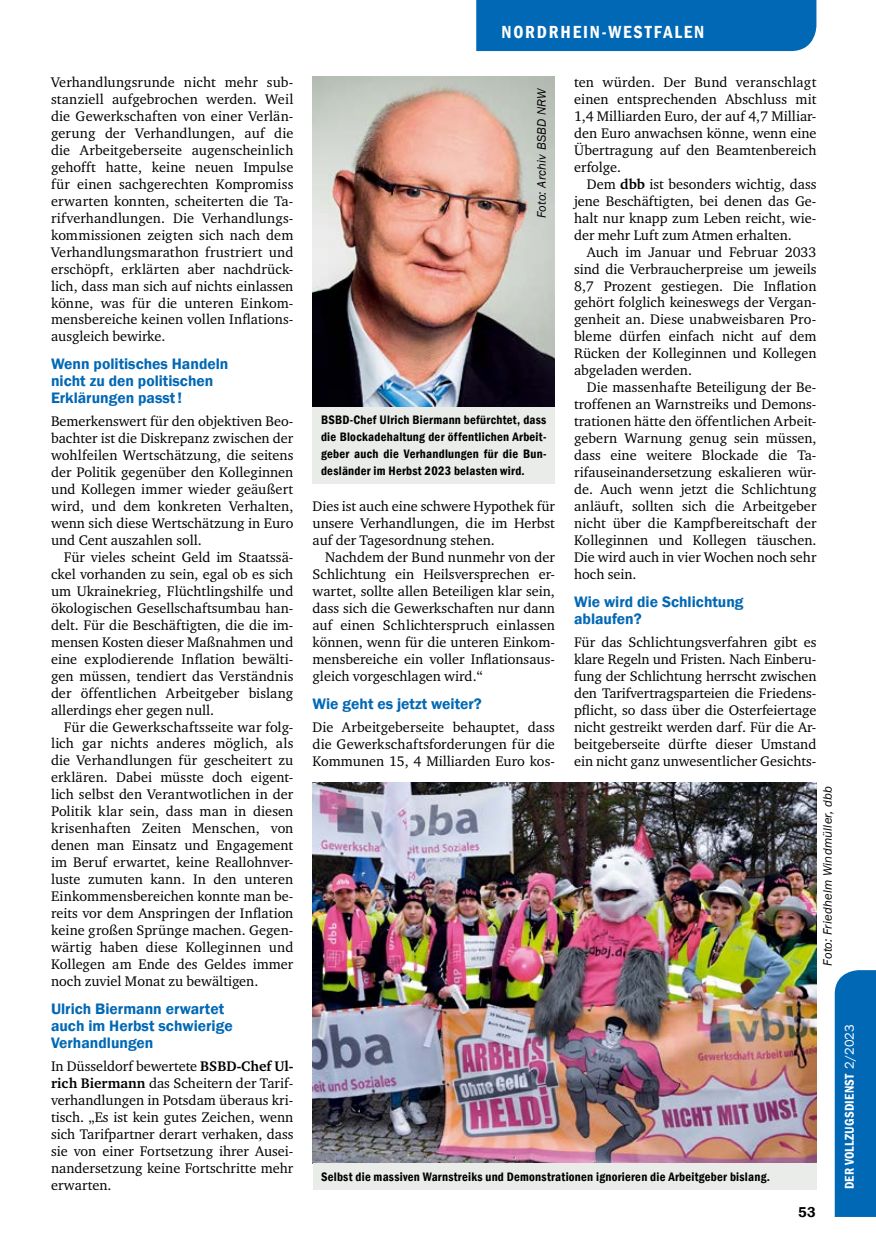
<style>
.page{position:relative;width:876px;height:1251px;background:#fff}
.page>*{position:absolute;margin:0;border:0;box-sizing:border-box;transform-origin:0 0}
.t1{font:600 condensed 18px "Franklin Gothic";letter-spacing:.1em;color:#fff}
.t2{font:600 15.6px/17px "Franklin Gothic";color:#0068b5}
.t3{font:600 14.7px "Franklin Gothic";color:#000}
.t4{font:14.25px/17px "Charter ITC";color:#000;text-align:justify}
.t5{font:600 condensed 13.05px "Franklin Gothic";letter-spacing:.015em;color:#fff}
.t6{font:600 condensed 12.6px/17px "Franklin Gothic";letter-spacing:.02em;color:#000;text-align:justify}
.t7{font:italic 12.6px "Franklin Gothic";letter-spacing:.02em;color:#000}
.s1{font-weight:700}
.s2{font-weight:400;font-stretch:normal}
</style>
<div class="page">
<div style="left:835px;top:970px;width:41px;height:246px;background:#0068b5"></div>
<div style="left:476px;top:0;width:340px;height:51px;background:#0068b5"></div>
<div style="left:313px;top:406px;width:242px;height:78px;background:#eaece9"></div>
<img style="left:313px;top:77px;width:242px;height:329px">
<img style="left:313px;top:782px;width:503px;height:381px">
<div style="left:313px;top:1163px;width:503px;height:26px;background:#eaece9"></div>
<p class="t4" style="left:51px;top:74px;width:244px">Verhandlungsrunde nicht mehr sub&shy;stanziell aufgebrochen werden. Weil die Gewerkschaften von einer Verlän&shy;gerung der Verhandlungen, auf die die Arbeitgeberseite augenscheinlich gehofft hatte, keine neuen Impulse für einen sachgerechten Kompromiss erwarten konnten, scheiterten die Ta&shy;rifverhandlungen. Die Verhandlungs&shy;kommissionen zeigten sich nach dem Verhandlungsmarathon frustriert und erschöpft, erklärten aber nachdrück&shy;lich, dass man sich auf nichts einlassen könne, was für die unteren Einkom&shy;mensbereiche keinen vollen Inflations&shy;ausgleich bewirke.</p>
<p class="t2" style="left:51px;top:356px;width:179px">Wenn politisches Handeln nicht zu den politischen<br>Erklärungen passt!</p>
<p class="t4" style="left:51px;top:413px;width:244px">Bemerkenswert für den objektiven Beo-</p>
<p class="t4" style="left:51px;top:430px;width:244px">bachter ist die Diskrepanz zwischen der</p>
<p class="t4" style="left:51px;top:447px;width:244px">wohlfeilen Wertschätzung, die seitens</p>
<p class="t4" style="left:51px;top:464px;width:244px">der Politik gegenüber den Kolleginnen</p>
<p class="t4" style="left:51px;top:480px;width:244px">und Kollegen immer wieder geäußert</p>
<p class="t4" style="left:51px;top:497px;width:244px">wird, und dem konkreten Verhalten,</p>
<p class="t4" style="left:51px;top:514px;width:244px">wenn sich diese Wertschätzung in Euro</p>
<p class="t4" style="left:51px;top:531px;width:152px">und Cent auszahlen soll.</p>
<p class="t4" style="left:64px;top:548px;width:231px">Für vieles scheint Geld im Staatssä-</p>
<p class="t4" style="left:51px;top:565px;width:244px">ckel vorhanden zu sein, egal ob es sich</p>
<p class="t4" style="left:51px;top:582px;width:244px">um Ukrainekrieg, Flüchtlingshilfe und</p>
<p class="t4" style="left:51px;top:599px;width:244px">ökologischen Gesellschaftsumbau han-</p>
<p class="t4" style="left:51px;top:616px;width:244px">delt. Für die Beschäftigten, die die im-</p>
<p class="t4" style="left:51px;top:633px;width:244px">mensen Kosten dieser Maßnahmen und</p>
<p class="t4" style="left:51px;top:650px;width:244px">eine explodierende Inflation bewälti-</p>
<p class="t4" style="left:51px;top:667px;width:244px">gen müssen, tendiert das Verständnis</p>
<p class="t4" style="left:51px;top:684px;width:244px">der öffentlichen Arbeitgeber bislang</p>
<p class="t4" style="left:51px;top:701px;width:165px">allerdings eher gegen null.</p>
<p class="t4" style="left:64px;top:718px;width:231px">Für die Gewerkschaftsseite war folg-</p>
<p class="t4" style="left:51px;top:735px;width:244px">lich gar nichts anderes möglich, als</p>
<p class="t4" style="left:51px;top:752px;width:244px">die Verhandlungen für gescheitert zu</p>
<p class="t4" style="left:51px;top:768px;width:244px">erklären. Dabei müsste doch eigent-</p>
<p class="t4" style="left:51px;top:785px;width:244px">lich selbst den Verantwotlichen in der</p>
<p class="t4" style="left:51px;top:802px;width:244px">Politik klar sein, dass man in diesen</p>
<p class="t4" style="left:51px;top:819px;width:244px">krisenhaften Zeiten Menschen, von</p>
<p class="t4" style="left:51px;top:836px;width:244px">denen man Einsatz und Engagement</p>
<p class="t4" style="left:51px;top:853px;width:244px">im Beruf erwartet, keine Reallohnver-</p>
<p class="t4" style="left:51px;top:870px;width:244px">luste zumuten kann. In den unteren</p>
<p class="t4" style="left:51px;top:887px;width:244px">Einkommensbereichen konnte man be-</p>
<p class="t4" style="left:51px;top:904px;width:244px">reits vor dem Anspringen der Inflation</p>
<p class="t4" style="left:51px;top:921px;width:244px">keine großen Sprünge machen. Gegen-</p>
<p class="t4" style="left:51px;top:938px;width:244px">wärtig haben diese Kolleginnen und</p>
<p class="t4" style="left:51px;top:955px;width:244px">Kollegen am Ende des Geldes immer</p>
<p class="t4" style="left:51px;top:972px;width:209px">noch zuviel Monat zu bewältigen.</p>
<p class="t2" style="left:51px;top:1000px;width:183px">Ulrich Biermann erwartet auch im Herbst schwierige<br>Verhandlungen</p>
<p class="t4" style="left:51px;top:1057px;width:244px">In Düsseldorf bewertete <span class="s1">BSBD-Chef Ul&shy;rich Biermann</span> das Scheitern der Tarif&shy;verhandlungen in Potsdam überaus kri&shy;tisch. „Es ist kein gutes Zeichen, wenn sich Tarifpartner derart verhaken, dass sie von einer Fortsetzung ihrer Ausei&shy;nandersetzung keine Fortschritte mehr erwarten.</p>
<p class="t1" style="left:501px;top:20px;width:204px">NORDRHEIN-WESTFALEN</p>
<p class="t7" style="left:534px;top:218px;width:132px;rotate:-90deg">Foto: Archiv BSBD NRW</p>
<p class="t6" style="left:321px;top:411px;width:227px">BSBD-Chef Ulrich Biermann befürchtet, dass die Blockadehaltung der öffentlichen Arbeit&shy;geber auch die Verhandlungen für die Bun&shy;desländer im Herbst 2023 belasten wird.</p>
<p class="t4" style="left:313px;top:497px;width:244px">Dies ist auch eine schwere Hypothek für</p>
<p class="t4" style="left:313px;top:514px;width:244px">unsere Verhandlungen, die im Herbst</p>
<p class="t4" style="left:313px;top:531px;width:184px">auf der Tagesordnung stehen.</p>
<p class="t4" style="left:325px;top:548px;width:231px">Nachdem der Bund nunmehr von der</p>
<p class="t4" style="left:313px;top:565px;width:244px">Schlichtung ein Heilsversprechen er-</p>
<p class="t4" style="left:313px;top:582px;width:244px">wartet, sollte allen Beteiligen klar sein,</p>
<p class="t4" style="left:313px;top:599px;width:244px">dass sich die Gewerkschaften nur dann</p>
<p class="t4" style="left:313px;top:616px;width:244px">auf einen Schlichterspruch einlassen</p>
<p class="t4" style="left:313px;top:633px;width:244px">können, wenn für die unteren Einkom-</p>
<p class="t4" style="left:313px;top:650px;width:244px">mensbereiche ein voller Inflationsaus-</p>
<p class="t4" style="left:313px;top:667px;width:171px">gleich vorgeschlagen wird.“</p>
<p class="t2" style="left:313px;top:695px;width:171px">Wie geht es jetzt weiter?</p>
<p class="t4" style="left:313px;top:718px;width:244px">Die Arbeitgeberseite behauptet, dass die Gewerkschaftsforderungen für die Kommunen 15, 4 Milliarden Euro kos-</p>
<p class="t4" style="left:574px;top:74px;width:244px">ten würden. Der Bund veranschlagt</p>
<p class="t4" style="left:574px;top:91px;width:244px">einen entsprechenden Abschluss mit</p>
<p class="t4" style="left:574px;top:108px;width:244px">1,4 Milliarden Euro, der auf 4,7 Milliar-</p>
<p class="t4" style="left:574px;top:124px;width:244px">den Euro anwachsen könne, wenn eine</p>
<p class="t4" style="left:574px;top:141px;width:244px">Übertragung auf den Beamtenbereich</p>
<p class="t4" style="left:574px;top:158px;width:48px">erfolge.</p>
<p class="t4" style="left:587px;top:175px;width:231px">Dem <span class="s1">dbb</span> ist besonders wichtig, dass</p>
<p class="t4" style="left:574px;top:192px;width:244px">jene Beschäftigten, bei denen das Ge-</p>
<p class="t4" style="left:574px;top:209px;width:244px">halt nur knapp zum Leben reicht, wie-</p>
<p class="t4" style="left:574px;top:226px;width:219px">der mehr Luft zum Atmen erhalten.</p>
<p class="t4" style="left:587px;top:243px;width:231px">Auch im Januar und Februar 2033</p>
<p class="t4" style="left:574px;top:260px;width:244px">sind die Verbraucherpreise um jeweils</p>
<p class="t4" style="left:574px;top:277px;width:244px">8,7 Prozent gestiegen. Die Inflation</p>
<p class="t4" style="left:574px;top:294px;width:244px">gehört folglich keineswegs der Vergan-</p>
<p class="t4" style="left:574px;top:311px;width:244px">genheit an. Diese unabweisbaren Pro-</p>
<p class="t4" style="left:574px;top:328px;width:244px">bleme dürfen einfach nicht auf dem</p>
<p class="t4" style="left:574px;top:345px;width:244px">Rücken der Kolleginnen und Kollegen</p>
<p class="t4" style="left:574px;top:362px;width:119px">abgeladen werden.</p>
<p class="t4" style="left:587px;top:379px;width:231px">Die massenhafte Beteiligung der Be-</p>
<p class="t4" style="left:574px;top:396px;width:244px">troffenen an Warnstreiks und Demons-</p>
<p class="t4" style="left:574px;top:413px;width:244px">trationen hätte den öffentlichen Arbeit-</p>
<p class="t4" style="left:574px;top:429px;width:244px">gebern Warnung genug sein müssen,</p>
<p class="t4" style="left:574px;top:446px;width:244px">dass eine weitere Blockade die Ta-</p>
<p class="t4" style="left:574px;top:463px;width:244px">rifauseinandersetzung eskalieren wür-</p>
<p class="t4" style="left:574px;top:480px;width:244px">de. Auch wenn jetzt die Schlichtung</p>
<p class="t4" style="left:574px;top:497px;width:244px">anläuft, sollten sich die Arbeitgeber</p>
<p class="t4" style="left:574px;top:514px;width:244px">nicht über die Kampfbereitschaft der</p>
<p class="t4" style="left:574px;top:531px;width:244px">Kolleginnen und Kollegen täuschen.</p>
<p class="t4" style="left:574px;top:548px;width:244px">Die wird auch in vier Wochen noch sehr</p>
<p class="t4" style="left:574px;top:565px;width:64px">hoch sein.</p>
<p class="t2" style="left:574px;top:593px;width:171px">Wie wird die Schlichtung ablaufen?</p>
<p class="t4" style="left:574px;top:633px;width:244px">Für das Schlichtungsverfahren gibt es klare Regeln und Fristen. Nach Einberu&shy;fung der Schlichtung herrscht zwischen den Tarifvertragsparteien die Friedens&shy;pflicht, so dass über die Osterfeiertage nicht gestreikt werden darf. Für die Ar&shy;beitgeberseite dürfte dieser Umstand ein nicht ganz unwesentlicher Gesichts-</p>
<p class="t7" style="left:819px;top:965px;width:181px;rotate:-90deg">Foto: Friedhelm Windmüller, dbb</p>
<p class="t6" style="left:321px;top:1167px;width:450px">Selbst die massiven Warnstreiks und Demonstrationen ignorieren die Arbeitgeber bislang.</p>
<p class="t3" style="left:798px;top:1202px;width:19px">53</p>
<p class="t5" style="left:841px;top:1188px;width:166px;rotate:-90deg">DER VOLLZUGSDIENST <span class="s2">2/2023</span></p>
</div>
